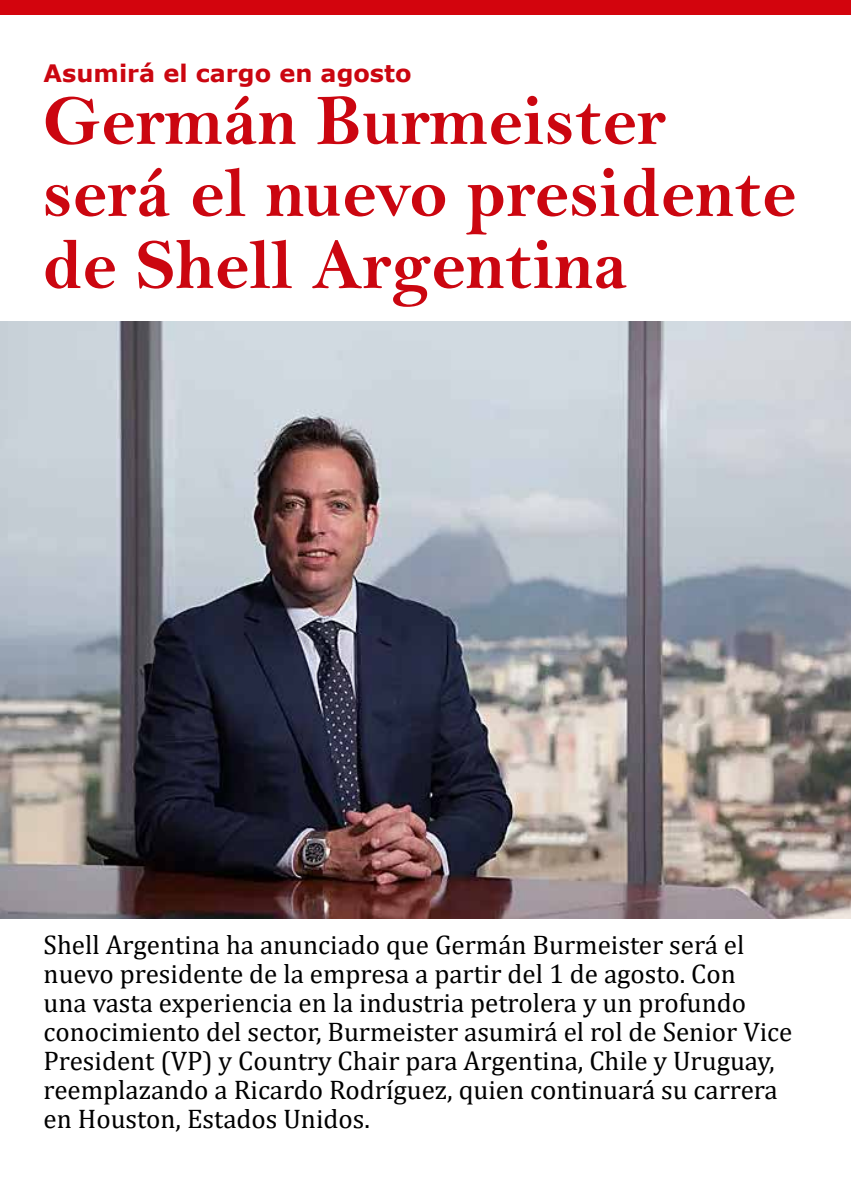
<style>
.page{position:relative;width:851px;height:1191px;background:#fff}
.page>*{position:absolute;margin:0;border:0;box-sizing:border-box;transform-origin:0 0}
.t1{font:72px/72px "Bell MT Bold";color:#cb0610}
.t2{font:27px/29.1px "Cambria";color:#000}
.t3{font:700 24px "Verdana";color:#cb0610}
</style>
<div class="page">
<div style="left:0;top:0;width:850px;height:14px;background:#d3040d"></div>
<img style="left:1px;top:321px;width:849px;height:597px">
<p class="t3" style="left:44px;top:56px;width:369px">Asumirá el cargo en agosto</p>
<h1 class="t1" style="left:43px;top:84px;width:755px">Germán Burmeister será el nuevo presidente de Shell Argentina</h1>
<p class="t2" style="left:44px;top:929px;width:750px">Shell Argentina ha anunciado que Germán Burmeister será el nuevo presidente de la empresa a partir del 1 de agosto. Con<br>una vasta experiencia en la industria petrolera y un profundo conocimiento del sector, Burmeister asumirá el rol de Senior Vice President (VP) y Country Chair para Argentina, Chile y Uruguay, reemplazando a Ricardo Rodríguez, quien continuará su carrera en Houston, Estados Unidos.</p>
</div>
